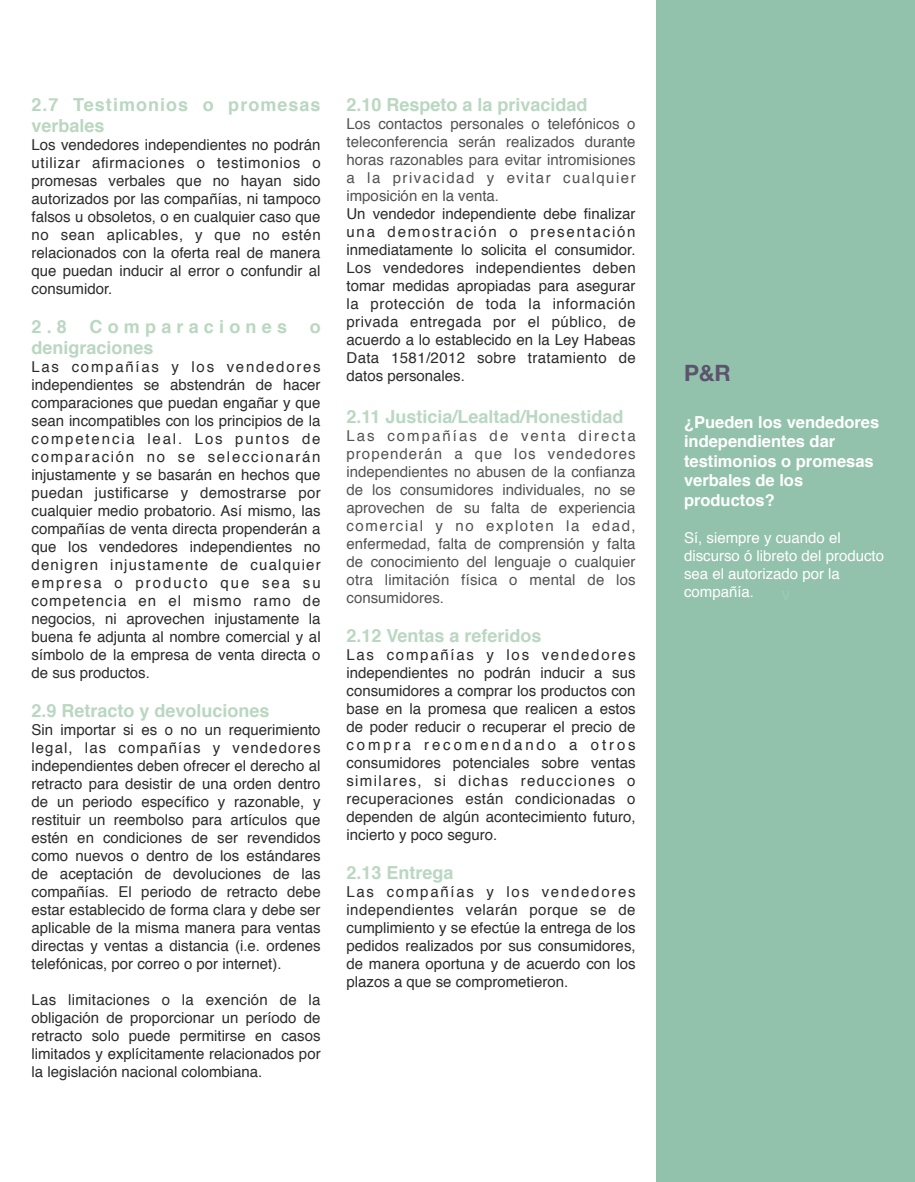
<style>
.page{position:relative;width:915px;height:1182px;background:#fff}
.page>*{position:absolute;margin:0;border:0;box-sizing:border-box;transform-origin:0 0}
.t1{font:700 22.5px "Helvetica Neue";color:#5c546d}
.t2{font:700 18px "Helvetica";color:#bad7c1}
.t3{font:700 18px/21px "Helvetica";letter-spacing:.06em;color:#bad7c1}
.t4{font:700 18px "Helvetica";letter-spacing:.29em;color:#bad7c1}
.t5{font:700 16.5px/19.5px "Helvetica";color:#fff}
.t6{font:15px/18px "Helvetica";color:#2c2c2c;text-align:justify}
.t7{font:15px/18px "Helvetica";letter-spacing:.015em;color:#525354;text-align:justify}
.t8{font:15px/18px "Helvetica";color:#fff}
</style>
<div class="page">
<div style="left:656px;top:0;width:259px;height:1182px;background:#93c2ac"></div>
<p class="t3" style="left:32px;top:94px;width:291px">2.7 Testimonios o promesas verbales</p>
<p class="t6" style="left:32px;top:136px;width:291px">Los vendedores independientes no podrán utilizar aÞrmaciones o testimonios o promesas verbales que no hayan sido autorizados por las compañías, ni tampoco falsos u obsoletos, o en cualquier caso que no sean aplicables, y que no estén relacionados con la oferta real de manera que puedan inducir al error o confundir al consumidor.</p>
<p class="t2" style="left:32px;top:312px;width:37px">2.8</p>
<p class="t4" style="left:90px;top:312px;width:199px">Comparaciones</p>
<p class="t2" style="left:310px;top:312px;width:12px">o</p>
<p class="t2" style="left:32px;top:333px;width:124px">denigraciones</p>
<p class="t6" style="left:32px;top:358px;width:291px">Las compañías y los vendedores independientes se abstendrán de hacer comparaciones que puedan engañar y que sean incompatibles con los principios de la competencia leal. Los puntos de comparación no se seleccionarán injustamente y se basarán en hechos que puedan justiÞcarse y demostrarse por cualquier medio probatorio. Así mismo, las compañías de venta directa propenderán a que los vendedores independientes no denigren injustamente de cualquier empresa o producto que sea su competencia en el mismo ramo de negocios, ni aprovechen injustamente la buena fe adjunta al nombre comercial y al símbolo de la empresa de venta directa o de sus productos.</p>
<p class="t2" style="left:32px;top:696px;width:240px">2.9 Retracto y devoluciones</p>
<p class="t6" style="left:32px;top:721px;width:291px">Sin importar si es o no un requerimiento legal, las compañías y vendedores independientes deben ofrecer el derecho al retracto para desistir de una orden dentro de un periodo espec’Þco y razonable, y restituir un reembolso para artículos que estén en condiciones de ser revendidos como nuevos o dentro de los estándares de aceptación de devoluciones de las compañías. El periodo de retracto debe estar establecido de forma clara y debe ser aplicable de la misma manera para ventas directas y ventas a distancia (i.e. ordenes telefónicas, por correo o por internet).</p>
<p class="t6" style="left:32px;top:991px;width:291px">Las limitaciones o la exención de la obligación de proporcionar un período de retracto solo puede permitirse en casos limitados y explícitamente relacionados por la legislación nacional colombiana.</p>
<p class="t2" style="left:346px;top:90px;width:243px">2.10 Respeto a la privacidad</p>
<p class="t7" style="left:346px;top:115px;width:291px">Los contactos personales o telefónicos o teleconferencia serán realizados durante horas razonables para evitar intromisiones a la privacidad y evitar cualquier imposición en la venta.</p>
<p class="t6" style="left:346px;top:205px;width:291px">Un vendedor independiente debe Þnalizar una demostración o presentación inmediatamente lo solicita el consumidor.<br>Los vendedores independientes deben tomar medidas apropiadas para asegurar la protección de toda la información privada entregada por el público, de acuerdo a lo establecido en la Ley Habeas Data 1581/2012 sobre tratamiento de datos personales.</p>
<p class="t2" style="left:346px;top:402px;width:279px">2.11 Justicia/Lealtad/Honestidad</p>
<p class="t7" style="left:346px;top:427px;width:291px">Las compañías de venta directa propenderán a que los vendedores independientes no abusen de la conÞanza de los consumidores individuales, no se aprovechen de su falta de experiencia comercial y no exploten la edad, enfermedad, falta de comprensión y falta de conocimiento del lenguaje o cualquier otra limitación física o mental de los consumidores.</p>
<p class="t2" style="left:346px;top:621px;width:197px">2.12 Ventas a referidos</p>
<p class="t6" style="left:346px;top:646px;width:291px">Las compañías y los vendedores independientes no podrán inducir a sus consumidores a comprar los productos con base en la promesa que realicen a estos de poder reducir o recuperar el precio de compra recomendando a otros consumidores potenciales sobre ventas similares, si dichas reducciones o recuperaciones están condicionadas o dependen de algún acontecimiento futuro, incierto y poco seguro.</p>
<p class="t2" style="left:346px;top:858px;width:109px">2.13 Entrega</p>
<p class="t6" style="left:346px;top:883px;width:291px">Las compañías y los vendedores independientes velarán porque se de cumplimiento y se efectúe la entrega de los pedidos realizados por sus consumidores, de manera oportuna y de acuerdo con los plazos a que se comprometieron.</p>
<h1 class="t1" style="left:684px;top:355px;width:48px">P&amp;R</h1>
<p class="t5" style="left:684px;top:412px;width:197px">¿Pueden los vendedores independientes dar testimonios o promesas verbales de los productos?</p>
<p class="t8" style="left:684px;top:529px;width:202px">Sí, siempre y cuando el discurso ó libreto del producto sea el autorizado por la compañía.</p>
</div>
